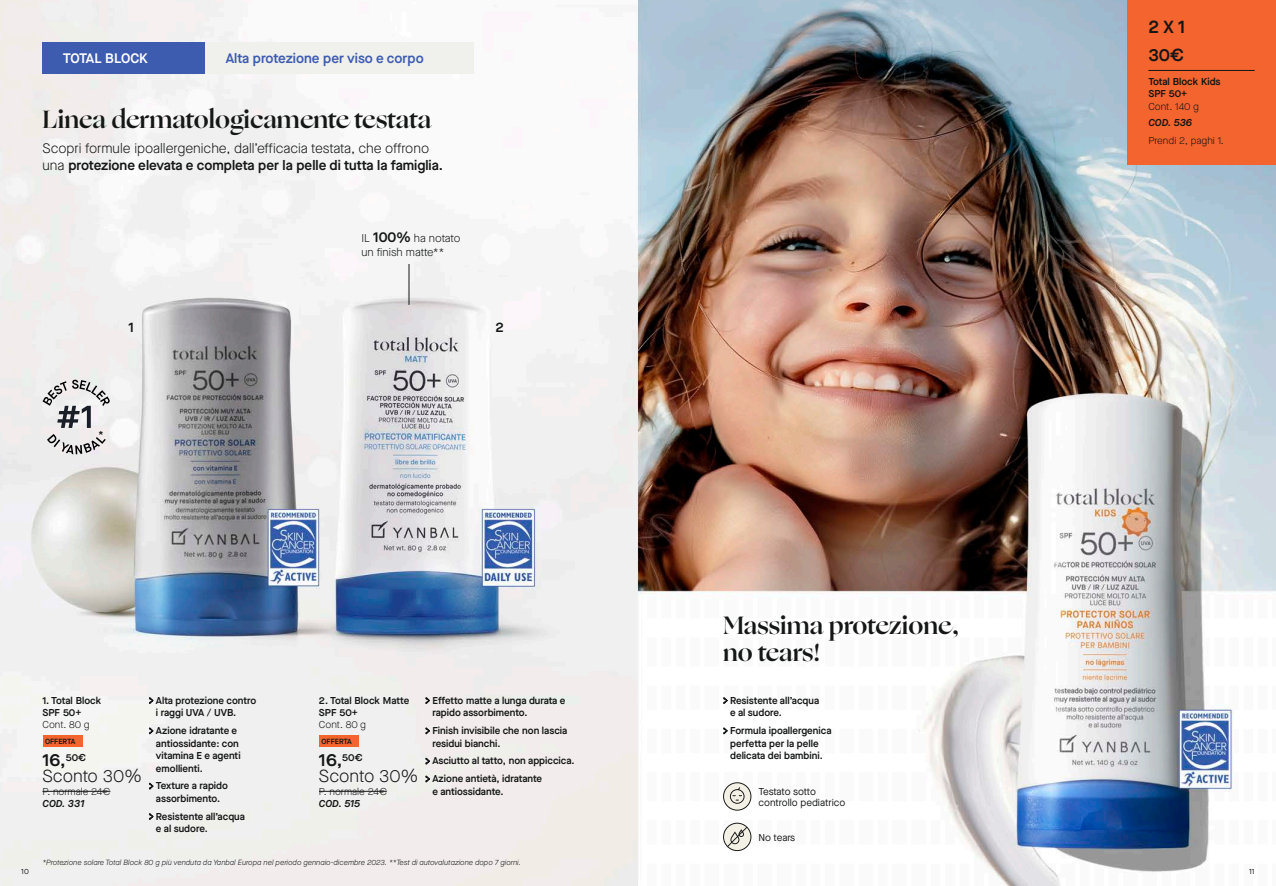
<style>
.page{position:relative;width:1276px;height:886px;background:#fff}
.page>*{position:absolute;margin:0;border:0;box-sizing:border-box;transform-origin:0 0}
.Título_N{font:700 25px/27.5px "Ogg";color:#151616}
.t1{font:300 17.5px/16.2px "Maison Neue";color:#151616}
.Texto_regular_N{font:600 17.5px "Maison Neue";color:#151616}
.y___N{font:600 17.5px "Maison Neue";color:#151616}
.Bajada_Volada_N{font:300 13.75px/16.2px "Maison Neue";color:#151616}
.Bajada_Volada_B{font:600 13.75px "Maison Neue";color:#3d5cb0}
.Bajada_Volada_B-2{font:600 13.75px "Maison Neue";letter-spacing:-.01em;color:#fff}
.Bajada_Volada_N-2{font:600 13.75px "Maison Neue";color:#151616}
.Claims_N{font:300 11.25px/13.8px "Maison Neue";color:#151616}
.Subtítulo_N{font:600 10px/12.5px "Maison Neue";color:#151616}
.Info_comercial_N{font:300 10px/12.5px "Maison Neue";color:#151616}
.Info_comercial_N-2{font:10px/11.2px "Maison Neue";color:#151616}
._08__Info_Comercial{font:300 10px "Maison Neue";color:#151616}
.Código_N{font:italic 600 10px "Maison Neue";color:#151616}
.Legal_N{font:italic 300 7.5px "Maison Neue";color:#151616}
.t2{font:600 7.5px "Maison Neue";color:#151616}
.t3{font:7.5px "Maison Neue";color:#151616}
.s1{font-weight:600}
.s2{font-weight:600;font-size:13.75px}
.s3{font-weight:600;font-style:italic}
.s4{font-family:"Ogg";font-weight:700;font-size:12.5px}
</style>
<div class="page">
<img style="left:0;top:0;width:1276px;height:886px">
<div style="left:319px;top:735px;width:40px;height:12px;background:#f3642e"></div>
<hr style="left:319px;top:791px;width:68px;height:1px;background:#151616">
<div style="left:43px;top:735px;width:39px;height:12px;background:#f3642e"></div>
<hr style="left:43px;top:791px;width:67px;height:1px;background:#151616">
<div style="left:43px;top:42px;width:163px;height:32px;background:#3d5cb0"></div>
<div style="left:206px;top:42px;width:268px;height:32px;background:#f0f0ec"></div>
<svg style="left:723px;top:782px;width:28px;height:28px"></svg>
<svg style="left:723px;top:823px;width:28px;height:28px"></svg>
<div style="left:1127px;top:0;width:149px;height:165px;background:#f3642e"></div>
<hr style="left:1148px;top:70px;width:106px;height:1px;background:#151616">
<hr style="left:408px;top:264px;width:1px;height:41px;background:#151616">
<svg style="left:47px;top:434px;width:59px;height:20px"></svg>
<svg style="left:43px;top:380px;width:67px;height:48px"></svg>
<p class="Bajada_Volada_B-2" style="left:63px;top:48px;width:87px">TOTAL BLOCK</p>
<p class="Bajada_Volada_B" style="left:226px;top:48px;width:199px">Alta protezione per viso e corpo</p>
<p class="Título_N" style="left:43px;top:106px;width:390px">Linea dermatologicamente testata</p>
<p class="Bajada_Volada_N" style="left:43px;top:140px;width:402px">Scopri formule ipoallergeniche, dall’efficacia testata, che offrono una <span class="s1">protezione elevata e completa per la pelle di tutta la famiglia.</span></p>
<p class="Claims_N" style="left:361px;top:232px;width:100px">IL <span class="s2">100%</span> ha notato un finish matte**</p>
<p class="Bajada_Volada_N-2" style="left:128px;top:318px;width:7px">1</p>
<p class="Bajada_Volada_N-2" style="left:495px;top:318px;width:10px">2</p>
<p class="Subtítulo_N" style="left:98px;top:428px;width:6px">*</p>
<p class="Subtítulo_N" style="left:43px;top:694px;width:60px">1. Total Block</p>
<p class="Subtítulo_N" style="left:43px;top:705px;width:40px">SPF 50+</p>
<p class="_08__Info_Comercial" style="left:43px;top:718px;width:48px">Cont. 80 g</p>
<p class="t2" style="left:45px;top:736px;width:32px">OFFERTA</p>
<p class="t1" style="left:43px;top:752px;width:101px"><span class="s1">16,</span><sup>50€<br></sup>Sconto 30%</p>
<p class="Info_comercial_N" style="left:43px;top:785px;width:69px">P. normale 24€<br><span class="s3">COD. 331</span></p>
<p class="Subtítulo_N" style="left:156px;top:694px;width:102px;text-indent:-7px"><span class="s4">›</span> Alta protezione contro i raggi UVA / UVB.</p>
<p class="Subtítulo_N" style="left:156px;top:724px;width:86px;text-indent:-7px"><span class="s4">›</span> Azione idratante e antiossidante: con vitamina E e agenti emollienti.</p>
<p class="Subtítulo_N" style="left:149px;top:779px;width:81px;text-align:center"><span class="s4">›</span> Texture a rapido assorbimento.</p>
<p class="Subtítulo_N" style="left:156px;top:810px;width:91px;text-indent:-7px"><span class="s4">›</span> Resistente all’acqua e al sudore.</p>
<p class="Subtítulo_N" style="left:319px;top:694px;width:92px;line-height:11.9px">2. Total Block Matte<br>SPF 50+</p>
<p class="_08__Info_Comercial" style="left:319px;top:718px;width:48px">Cont. 80 g</p>
<p class="t2" style="left:321px;top:736px;width:32px">OFFERTA</p>
<p class="t1" style="left:319px;top:752px;width:101px"><span class="s1">16,</span><sup>50€<br></sup>Sconto 30%</p>
<p class="Info_comercial_N" style="left:319px;top:785px;width:69px">P. normale 24€<br><span class="s3">COD. 515</span></p>
<p class="Subtítulo_N" style="left:432px;top:694px;width:134px;text-indent:-7px"><span class="s4">›</span> Effetto matte a lunga durata e rapido assorbimento.</p>
<p class="Subtítulo_N" style="left:432px;top:724px;width:136px;text-indent:-7px"><span class="s4">›</span> Finish invisibile che non lascia residui bianchi.</p>
<p class="Subtítulo_N" style="left:425px;top:754px;width:151px"><span class="s4">›</span> Asciutto al tatto, non appiccica.</p>
<p class="Subtítulo_N" style="left:432px;top:772px;width:111px;text-indent:-7px"><span class="s4">›</span> Azione antietà, idratante e antiossidante.</p>
<p class="Legal_N" style="left:43px;top:857px;width:480px">*Protezione solare Total Block 80 g più venduta da Yanbal Europa nel periodo gennaio-dicembre 2023. **Test di autovalutazione dopo 7 giorni.</p>
<p class="Título_N" style="left:723px;top:611px;width:237px">Massima protezione, no tears!</p>
<p class="Subtítulo_N" style="left:730px;top:694px;width:91px;text-indent:-7px"><span class="s4">›</span> Resistente all’acqua e al sudore.</p>
<p class="Subtítulo_N" style="left:723px;top:724px;width:110px;text-align:center"><span class="s4">›</span> Formula ipoallergenica perfetta per la pelle delicata dei bambini.</p>
<p class="Info_comercial_N-2" style="left:758px;top:785px;width:88px">Testato sotto controllo pediatrico</p>
<p class="Info_comercial_N-2" style="left:758px;top:831px;width:38px">No tears</p>
<p class="Texto_regular_N" style="left:1148px;top:15px;width:38px">2 X 1</p>
<p class="y___N" style="left:1148px;top:43px;width:37px">30€</p>
<p class="Subtítulo_N" style="left:1148px;top:76px;width:74px;line-height:11.9px">Total Block Kids<br>SPF 50+</p>
<p class="_08__Info_Comercial" style="left:1148px;top:100px;width:52px">Cont. 140 g</p>
<p class="Código_N" style="left:1148px;top:115px;width:45px">COD. 536</p>
<p class="Info_comercial_N" style="left:1148px;top:134px;width:77px">Prendi 2, paghi 1.</p>
<p class="t3" style="left:21px;top:866px;width:9px">10</p>
<p class="t3" style="left:1249px;top:866px;width:7px">11</p>
</div>
